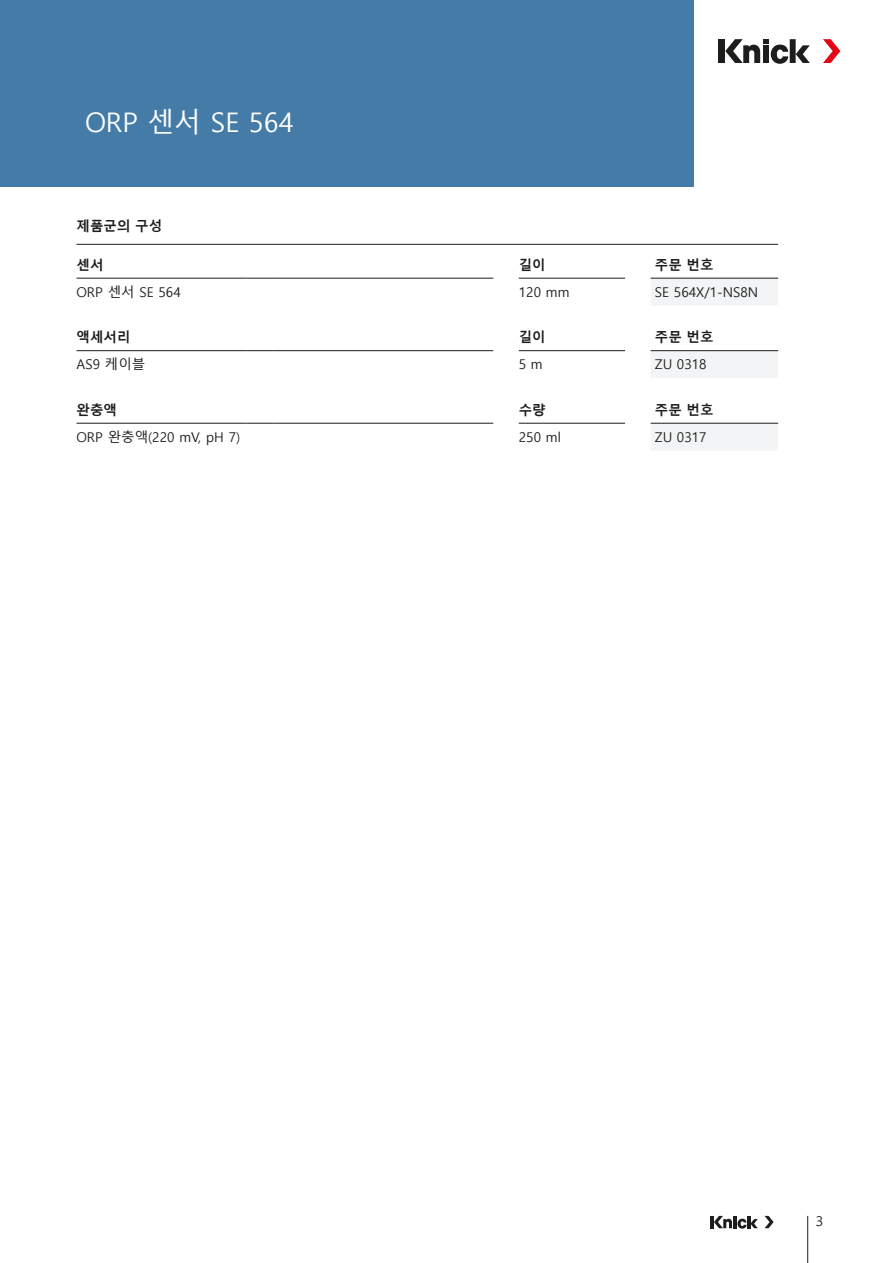
<style>
.page{position:relative;width:893px;height:1263px;background:#fff}
.page>*{position:absolute;margin:0;border:0;box-sizing:border-box;transform-origin:0 0}
.Headline{font:27px "Malgun Gothic";color:#fff}
.Text{font:13.5px "Malgun Gothic";color:#1d1d1b}
.Tabelle{font:13.5px "Malgun Gothic";color:#1d1d1b}
.Zwischenüberschrift{font:700 13.5px "Malgun Gothic";color:#1d1d1b}
.Tabelle_Headline{font:700 13.5px "Malgun Gothic";color:#1d1d1b}
</style>
<div class="page">
<div style="left:0;top:0;width:693px;height:187px;background:#447ca7"></div>
<div style="left:719px;top:39px;width:6px;height:24px;background:#1d1d1b"></div>
<div style="left:790px;top:39px;width:6px;height:24px;background:#1d1d1b"></div>
<svg style="left:796px;top:45px;width:14px;height:18px"></svg>
<svg style="left:725px;top:39px;width:63px;height:25px"></svg>
<svg style="left:823px;top:39px;width:17px;height:24px"></svg>
<hr style="left:807px;top:1216px;width:1px;height:47px;background:#1d1d1b">
<hr style="left:710px;top:1216px;width:4px;height:12px;background:#1d1d1b">
<svg style="left:714px;top:1216px;width:44px;height:12px"></svg>
<svg style="left:765px;top:1216px;width:9px;height:12px"></svg>
<hr style="left:77px;top:244px;width:701px;height:1px;background:#1d1d1b">
<svg style="left:651px;top:279px;width:127px;height:171px"></svg>
<hr style="left:77px;top:423px;width:170px;height:1px;background:#1d1d1b">
<svg style="left:247px;top:423px;width:25px;height:1px"></svg>
<hr style="left:272px;top:423px;width:221px;height:1px;background:#1d1d1b">
<hr style="left:519px;top:423px;width:106px;height:1px;background:#1d1d1b">
<hr style="left:651px;top:423px;width:127px;height:1px;background:#1d1d1b">
<hr style="left:77px;top:278px;width:170px;height:1px;background:#1d1d1b">
<svg style="left:247px;top:278px;width:25px;height:1px"></svg>
<hr style="left:272px;top:278px;width:221px;height:1px;background:#1d1d1b">
<hr style="left:519px;top:278px;width:106px;height:1px;background:#1d1d1b">
<hr style="left:651px;top:278px;width:127px;height:1px;background:#1d1d1b">
<hr style="left:77px;top:350px;width:170px;height:1px;background:#1d1d1b">
<svg style="left:247px;top:350px;width:25px;height:1px"></svg>
<hr style="left:272px;top:350px;width:221px;height:1px;background:#1d1d1b">
<hr style="left:519px;top:350px;width:106px;height:1px;background:#1d1d1b">
<hr style="left:651px;top:350px;width:127px;height:1px;background:#1d1d1b">
<p class="Headline" style="left:85px;top:107px;width:210px">ORP 센서 SE 564</p>
<p class="Tabelle_Headline" style="left:77px;top:218px;width:87px">제품군의 구성</p>
<p class="Zwischenüberschrift" style="left:77px;top:257px;width:29px">센서</p>
<p class="Zwischenüberschrift" style="left:519px;top:257px;width:28px">길이</p>
<p class="Zwischenüberschrift" style="left:655px;top:257px;width:60px">주문 번호</p>
<p class="Text" style="left:77px;top:284px;width:106px">ORP 센서 SE 564</p>
<p class="Text" style="left:519px;top:284px;width:52px">120 mm</p>
<p class="Text" style="left:655px;top:284px;width:105px">SE 564X/1-NS8N</p>
<p class="Zwischenüberschrift" style="left:77px;top:329px;width:56px">액세서리</p>
<p class="Zwischenüberschrift" style="left:519px;top:329px;width:28px">길이</p>
<p class="Zwischenüberschrift" style="left:655px;top:329px;width:60px">주문 번호</p>
<p class="Text" style="left:77px;top:357px;width:70px">AS9 케이블</p>
<p class="Text" style="left:519px;top:357px;width:26px">5 m</p>
<p class="Text" style="left:655px;top:357px;width:53px">ZU 0318</p>
<p class="Zwischenüberschrift" style="left:77px;top:402px;width:42px">완충액</p>
<p class="Zwischenüberschrift" style="left:519px;top:402px;width:28px">수량</p>
<p class="Zwischenüberschrift" style="left:655px;top:402px;width:60px">주문 번호</p>
<p class="Tabelle" style="left:77px;top:429px;width:165px">ORP 완충액(220 mV, pH 7)</p>
<p class="Tabelle" style="left:519px;top:429px;width:44px">250 ml</p>
<p class="Tabelle" style="left:655px;top:429px;width:53px">ZU 0317</p>
<p class="Tabelle" style="left:816px;top:1213px;width:9px">3</p>
</div>
